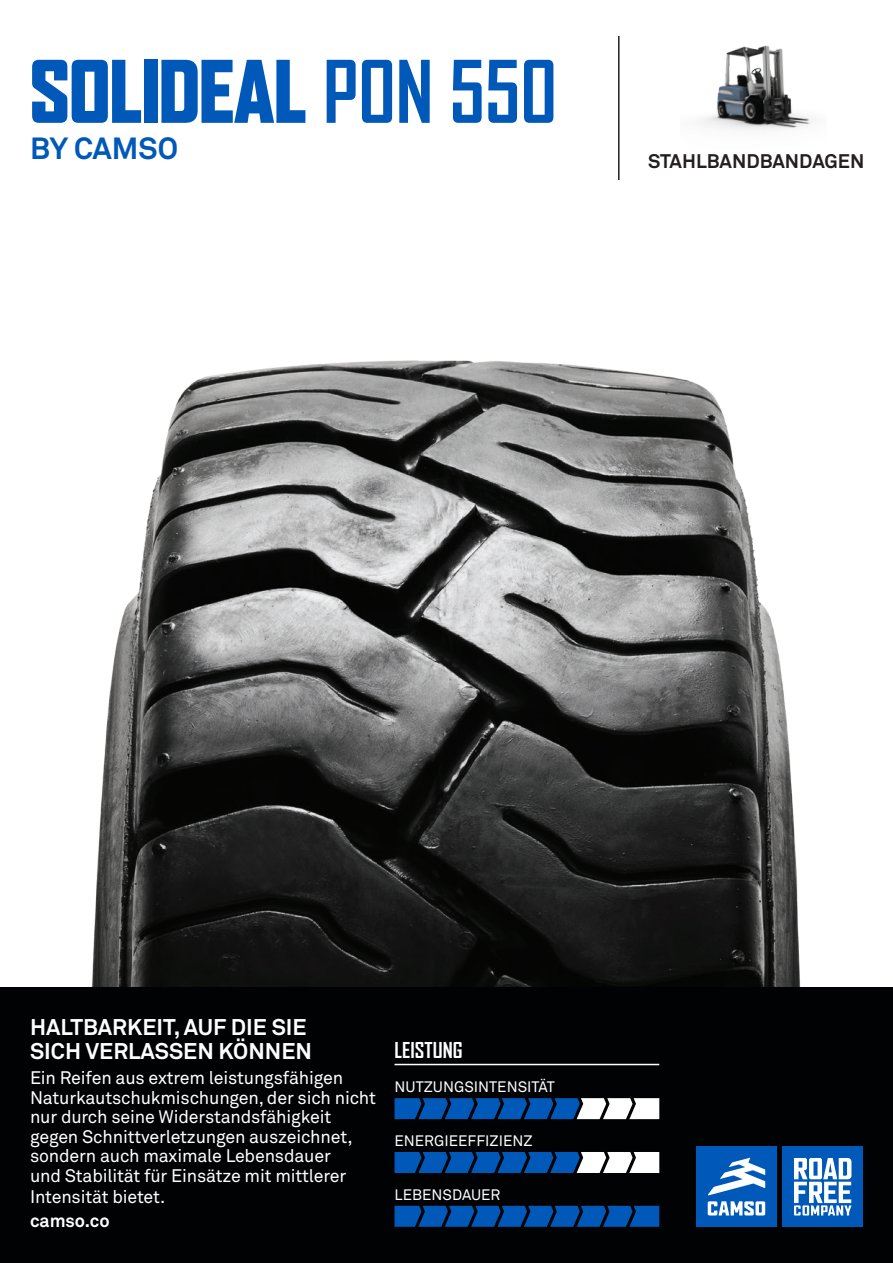
<style>
.page{position:relative;width:893px;height:1263px;background:#fff}
.page>*{position:absolute;margin:0;border:0;box-sizing:border-box;transform-origin:0 0}
.T2{font:900 82.5px "Agency FB";color:#0058b8;scale:.95 1}
.t1{font:700 30.3px "Akkurat Office";color:#0058b8}
.t2{font:700 22.5px/24px "Akkurat Office";color:#fff}
.t3{font:700 21px "Agency FB";color:#fff}
.t4{font:700 19.5px "Akkurat Office";color:#231f20}
.t5{font:18px/19.8px "Akkurat Office";letter-spacing:-.01em;color:#fff}
.t6{font:700 18px "Akkurat Office";color:#fff}
.t7{font:15px "Akkurat Office";color:#fff}
.s1{font-weight:700}
</style>
<div class="page">
<img style="left:91px;top:360px;width:710px;height:627px">
<hr style="left:618px;top:36px;width:2px;height:144px;background:#231f20">
<img style="left:701px;top:45px;width:112px;height:85px">
<div style="left:0;top:987px;width:893px;height:276px;background:#010203"></div>
<div style="left:696px;top:1146px;width:81px;height:81px;background:#0058b8"></div>
<svg style="left:708px;top:1201px;width:57px;height:14px"></svg>
<svg style="left:708px;top:1158px;width:57px;height:37px"></svg>
<div style="left:782px;top:1146px;width:81px;height:81px;background:#0058b8"></div>
<svg style="left:794px;top:1158px;width:57px;height:57px"></svg>
<hr style="left:395px;top:1064px;width:264px;height:1px;background:#fff">
<svg style="left:395px;top:1098px;width:264px;height:21px;background:#447ab4"></svg>
<svg style="left:395px;top:1152px;width:264px;height:21px;background:#457bb6"></svg>
<svg style="left:395px;top:1206px;width:264px;height:21px;background:#004da1"></svg>
<p class="T2" style="left:30px;top:44px;width:556px">SOLIDEAL <span class="s1">PON 550</span></p>
<p class="t1" style="left:30px;top:130px;width:150px">BY CAMSO</p>
<p class="t4" style="left:648px;top:149px;width:218px">STAHLBANDBANDAGEN</p>
<p class="t2" style="left:30px;top:1015px;width:283px">HALTBARKEIT, AUF DIE SIE<br>SICH VERLASSEN KÖNNEN</p>
<p class="t5" style="left:30px;top:1068px;width:347px">Ein Reifen aus extrem leistungsfähigen Naturkautschukmischungen, der sich nicht nur durch seine Widerstandsfähigkeit gegen Schnittverletzungen auszeichnet, sondern auch maximale Lebensdauer<br>und Stabilität für Einsätze mit mittlerer Intensität bietet.</p>
<p class="t6" style="left:30px;top:1209px;width:81px">camso.co</p>
<p class="t3" style="left:395px;top:1037px;width:70px">LEISTUNG</p>
<p class="t7" style="left:395px;top:1078px;width:162px">NUTZUNGSINTENSITÄT</p>
<p class="t7" style="left:395px;top:1132px;width:140px">ENERGIEEFFIZIENZ</p>
<p class="t7" style="left:395px;top:1186px;width:108px">LEBENSDAUER</p>
</div>
